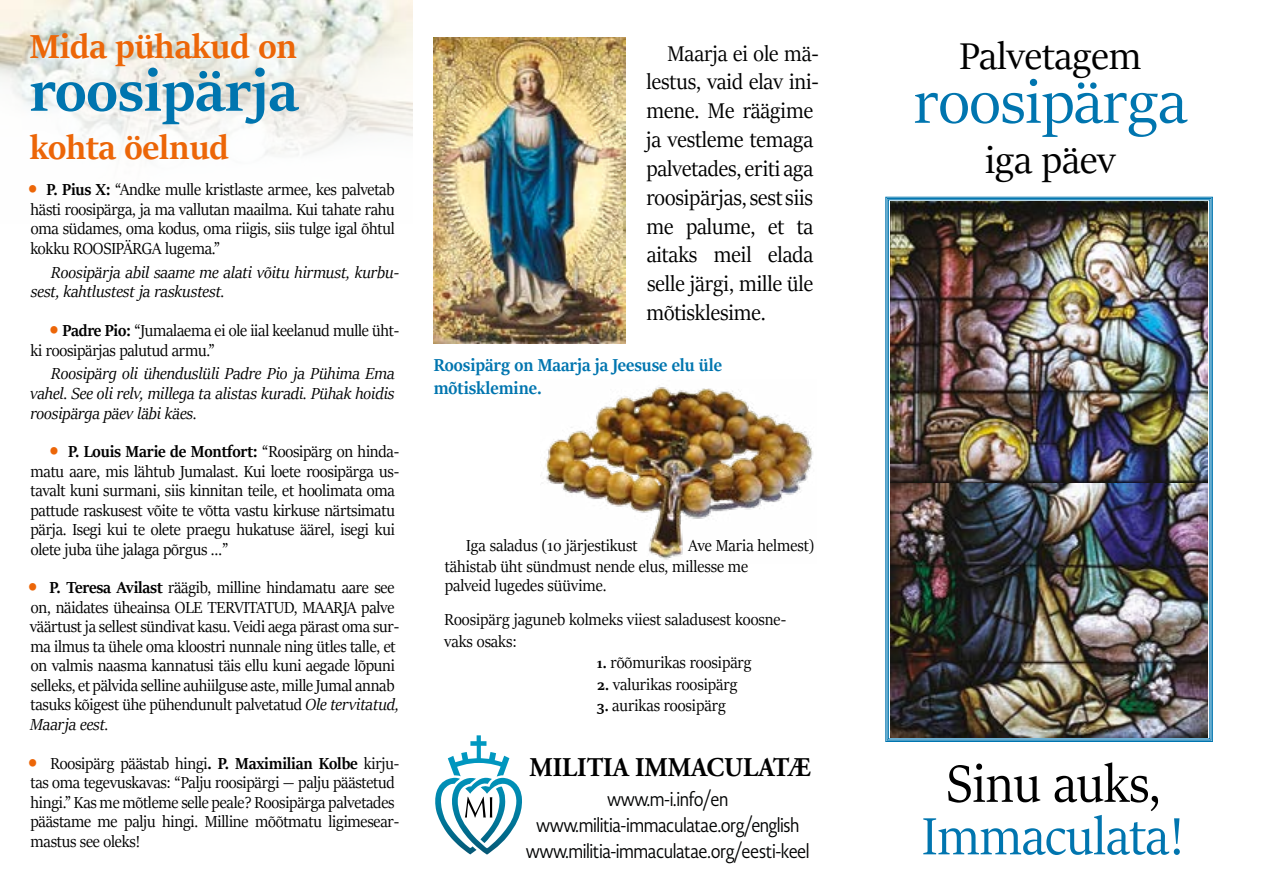
<style>
.page{position:relative;width:1263px;height:893px;background:#fff}
.page>*{position:absolute;margin:0;border:0;box-sizing:border-box;transform-origin:0 0}
.t1{font:67.5px "Sitka Banner";color:#0075af}
.t2{font:700 64.5px "Sitka Banner";color:#0075af}
.t3{font:58.8px "Sitka Banner";color:#0075af;scale:.93 1}
.t4{font:58.8px "Sitka Banner";color:#000;scale:.93 1}
.t5{font:42px "Sitka Banner";color:#000}
.t6{font:700 37.5px "Sitka Banner";color:#ec6608}
.t7{font:700 27px "Adobe Garamond Pro";color:#000;scale:.95 1}
.t8{font:24px/28.8px "Sitka Banner";color:#000;scale:.95 1}
.t9{font:19.5px/25.8px "Novel Display Cnd";letter-spacing:.01em;color:#010202;text-align:center;scale:.95 1}
.t10{font:700 19.5px/23.4px "Sitka Banner";color:#0075af;scale:.95 1}
.t11{font:18px/19.5px "Sitka Banner";letter-spacing:-.01em;color:#000;scale:.95 1}
.t12{font:italic 18px/19.6px "Sitka Banner";color:#000;scale:.95 1}
.s1{font-family:"Minion Pro";font-size:28.5px;color:#ec6608}
.s2{font-weight:700}
.s3{font-style:italic}
.s4{font-weight:700;font-size:16.5px}
</style>
<div class="page">
<img style="left:0;top:0;width:412px;height:155px">
<img style="left:891px;top:202px;width:317px;height:536px">
<img style="left:540px;top:387px;width:273px;height:173px">
<svg style="left:435px;top:735px;width:87px;height:120px"></svg>
<img style="left:434px;top:37px;width:191px;height:306px">
<h3 class="t6" style="left:30px;top:20px;width:269px">Mida pühakud on</h3>
<h2 class="t2" style="left:30px;top:45px;width:270px">roosipärja</h2>
<h3 class="t6" style="left:30px;top:120px;width:201px">kohta öelnud</h3>
<p class="t11" style="left:28px;top:179px;width:388px;text-align:justify"><span class="s1">•</span> <span class="s2">P. Pius X:</span> “Andke mulle kristlaste armee, kes palvetab hästi roosipärga, ja ma vallutan maailma. Kui tahate rahu oma südames, oma kodus, oma riigis, siis tulge igal õhtul kokku ROOSIPÄRGA lugema.”</p>
<p class="t12" style="left:31px;top:262px;width:389px;text-indent:20px">Roosipärja abil saame me alati võitu hirmust, kurbu&shy;sest, kahtlustest ja raskustest.</p>
<p class="t11" style="left:30px;top:320px;width:390px;text-indent:18px"><span class="s1">•</span> <span class="s2">Padre Pio:</span> “Jumalaema ei ole iial keelanud mulle üht&shy;ki roosipärjas palutud armu.”</p>
<p class="t12" style="left:30px;top:363px;width:385px;text-align:justify;text-indent:21px">Roosipärg oli ühenduslüli Padre Pio ja Pühima Ema vahel. See oli relv, millega ta alistas kuradi. Pühak hoidis roosipärga päev läbi käes.</p>
<p class="t11" style="left:30px;top:441px;width:390px;text-indent:18px"><span class="s1">•</span> <span class="s2">P. Louis Marie de Montfort:</span> “Roosipärg on hinda&shy;matu aare, mis lähtub Jumalast. Kui loete roosipärga us&shy;tavalt kuni surmani, siis kinnitan teile, et hoolimata oma pattude raskusest võite te võtta vastu kirkuse närtsimatu pärja. Isegi kui te olete praegu hukatuse äärel, isegi kui olete juba ühe jalaga põrgus …”</p>
<p class="t11" style="left:28px;top:577px;width:393px"><span class="s1">•</span> <span class="s2">P. Teresa Avilast</span> räägib, milline hindamatu aare see on, näidates üheainsa OLE TERVITATUD, MAARJA palve väärtust ja sellest sündivat kasu. Veidi aega pärast oma sur&shy;ma ilmus ta ühele oma kloostri nunnale ning ütles talle, et on valmis naasma kannatusi täis ellu kuni aegade lõpuni selleks, et pälvida selline auhiilguse aste, mille Jumal annab tasuks kõigest ühe pühendunult palvetatud <span class="s3">Ole tervitatud, Maarja eest.</span></p>
<p class="t11" style="left:28px;top:753px;width:393px"><span class="s1">•</span> Roosipärg päästab hingi<span class="s2">. P. Maximilian Kolbe</span> kirju&shy;tas oma tegevuskavas: “Palju roosipärgi — palju päästetud hingi.” Kas me mõtleme selle peale? Roosipärga palvetades päästame me palju hingi. Milline mõõtmatu ligimesear&shy;mastus see oleks!</p>
<h3 class="t8" style="left:646px;top:38px;width:183px;text-indent:21px">Maarja ei ole mä&shy;lestus, vaid elav ini&shy;mene. Me räägime ja vestleme temaga palvetades, eriti aga roosipärjas, sest siis me palume, et ta aitaks meil elada selle järgi, mille üle mõtisklesime.</h3>
<p class="t10" style="left:434px;top:352px;width:305px">Roosipärg on Maarja ja Jeesuse elu üle mõtisklemine.</p>
<p class="t11" style="left:445px;top:535px;width:390px;line-height:20.4px;text-indent:244px">Ave Maria helmest) tähistab üht sündmust nende elus, millesse me</p>
<p class="t11" style="left:466px;top:535px;width:182px">Iga saladus (10 järjestikust</p>
<p class="t11" style="left:445px;top:567px;width:361px;line-height:34.3px">palveid lugedes süüvime.<br>Roosipärg jaguneb kolmeks viiest saladusest koosne-</p>
<p class="t11" style="left:444px;top:630px;width:78px">vaks osaks:</p>
<p class="t11" style="left:597px;top:652px;width:164px"><span class="s4">1.</span> rõõmurikas roosipärg</p>
<p class="t11" style="left:597px;top:674px;width:149px"><span class="s4">2.</span> valurikas roosipärg</p>
<p class="t11" style="left:597px;top:695px;width:137px"><span class="s4">3.</span> aurikas roosipärg</p>
<h3 class="t7" style="left:529px;top:751px;width:298px">MILITIA IMMACULATÆ</h3>
<p class="t9" style="left:526px;top:787px;width:300px">www.m-i.info/en www.militia-immaculatae.org/english www.militia-immaculatae.org/eesti-keel</p>
<h3 class="t5" style="left:960px;top:27px;width:183px">Palvetagem</h3>
<h1 class="t1" style="left:914px;top:55px;width:275px">roosipärga</h1>
<h3 class="t5" style="left:985px;top:131px;width:132px">iga päev</h3>
<h3 class="t4" style="left:946px;top:743px;width:232px">Sinu auks,</h3>
<h3 class="t3" style="left:922px;top:796px;width:284px">Immaculata!</h3>
</div>
